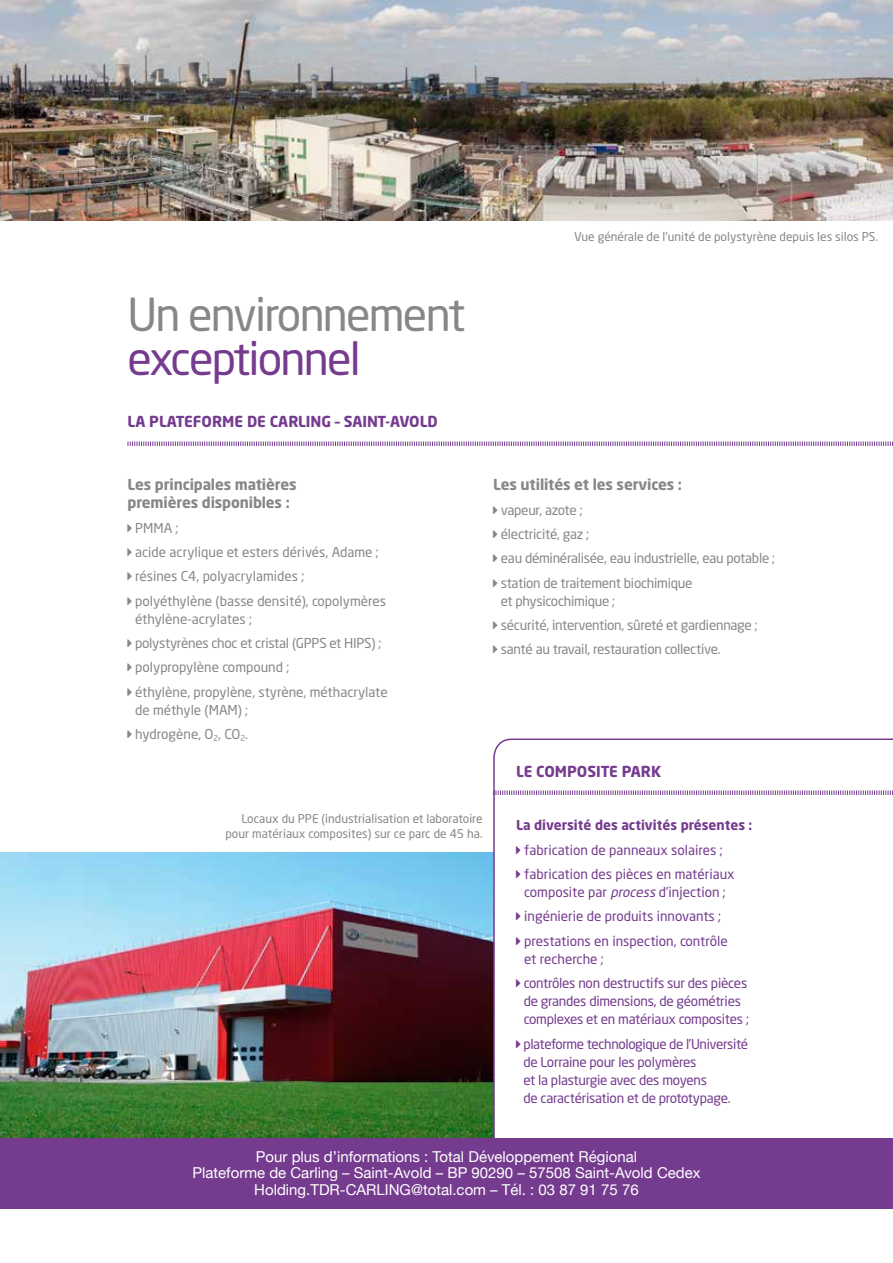
<style>
.page{position:relative;width:893px;height:1263px;background:#fff}
.page>*{position:absolute;margin:0;border:0;box-sizing:border-box;transform-origin:0 0}
.t1{font:45px "Neo Sans Pro";letter-spacing:-.04em;color:#868786}
.t2{font:45px "Neo Sans Pro";letter-spacing:-.04em;color:#753b8f}
.t3{font:15px/16.5px "Helvetica Neue";color:#fff;text-align:center}
.t4{font:700 15px/18px "Neo Sans Pro";letter-spacing:-.01em;color:#868786}
.t5{font:700 15px "Neo Sans Pro";color:#753b8f}
.t6{font:13.5px/24.5px "Neo Sans Pro";color:#868786}
.t7{font:13.5px/18px "Neo Sans Pro";letter-spacing:-.02em;color:#753b8f}
.t8{font:13.5px/24.5px "Neo Sans Pro";letter-spacing:-.02em;color:#868786}
.t9{font:13.5px/24.5px "Neo Sans Pro";color:#753b8f}
.t10{font:700 13.5px "Neo Sans Pro";color:#753b8f}
.t11{font:12px/14.4px "Neo Sans Pro";color:#868786;text-align:right}
.s1{font-style:italic}
</style>
<div class="page">
<img style="left:0;top:0;width:893px;height:220px">
<img style="left:0;top:852px;width:492px;height:286px">
<svg style="left:492px;top:738px;width:401px;height:400px"></svg>
<svg style="left:127px;top:441px;width:766px;height:5px"></svg>
<svg style="left:493px;top:790px;width:400px;height:5px"></svg>
<div style="left:0;top:1138px;width:893px;height:70px;background:#753b8f"></div>
<svg style="left:516px;top:846px;width:4px;height:8px"></svg>
<svg style="left:516px;top:870px;width:4px;height:8px"></svg>
<svg style="left:516px;top:913px;width:4px;height:7px"></svg>
<svg style="left:516px;top:937px;width:4px;height:8px"></svg>
<svg style="left:516px;top:979px;width:4px;height:8px"></svg>
<svg style="left:516px;top:1040px;width:4px;height:8px"></svg>
<p class="t11" style="left:574px;top:229px;width:305px">Vue générale de l’unité de polystyrène depuis les silos PS.</p>
<h1 class="t1" style="left:128px;top:287px;width:339px">Un environnement</h1>
<h1 class="t2" style="left:128px;top:331px;width:235px">exceptionnel</h1>
<p class="t5" style="left:128px;top:411px;width:312px">LA PLATEFORME DE CARLING – SAINT-AVOLD</p>
<p class="t4" style="left:128px;top:475px;width:171px">Les principales matières premières disponibles :</p>
<p class="t6" style="left:135px;top:515px;width:253px">PMMA ;<br>acide acrylique et esters dérivés, Adame ; résines C4, polyacrylamides ;<br>polyéthylène (basse densité), copolymères</p>
<p class="t6" style="left:135px;top:606px;width:254px">éthylène-acrylates ;<br>polystyrènes choc et cristal (GPPS et HIPS) ; polypropylène compound ;<br>éthylène, propylène, styrène, méthacrylate</p>
<p class="t6" style="left:135px;top:697px;width:115px">de méthyle (MAM) ; hydrogène, O<sub>2</sub>, CO<sub>2</sub>.</p>
<p class="t4" style="left:493px;top:475px;width:190px">Les utilités et les services :</p>
<p class="t8" style="left:501px;top:497px;width:276px">vapeur, azote ;<br>électricité, gaz ;<br>eau déminéralisée, eau industrielle, eau potable ; station de traitement biochimique</p>
<p class="t8" style="left:501px;top:588px;width:258px">et physicochimique ;<br>sécurité, intervention, sûreté et gardiennage ; santé au travail, restauration collective.</p>
<p class="t5" style="left:516px;top:761px;width:147px">LE COMPOSITE PARK</p>
<p class="t11" style="left:225px;top:812px;width:259px">Locaux du PPE (industrialisation et laboratoire pour matériaux composites) sur ce parc de 45 ha.</p>
<p class="t10" style="left:516px;top:817px;width:238px">La diversité des activités présentes :</p>
<p class="t9" style="left:524px;top:837px;width:212px">fabrication de panneaux solaires ; fabrication des pièces en matériaux</p>
<p class="t9" style="left:524px;top:880px;width:205px">composite par <span class="s1">process</span>d’injection ; ingénierie de produits innovants ; prestations en inspection, contrôle</p>
<p class="t7" style="left:524px;top:946px;width:225px;line-height:24.5px">et recherche ;<br>contrôles non destructifs sur des pièces</p>
<p class="t7" style="left:524px;top:992px;width:227px">de grandes dimensions, de géométries complexes et en matériaux composites ;</p>
<p class="t7" style="left:523px;top:1034px;width:226px">plateforme technologique de l’Université de Lorraine pour les polymères<br>et la plasturgie avec des moyens<br>de caractérisation et de prototypage.</p>
<p class="t3" style="left:192px;top:1149px;width:510px">Pour plus d’informations : Total Développement Régional<br>Plateforme de Carling – Saint-Avold – BP 90290 – 57508 Saint-Avold Cedex<br>Holding.TDR-CARLING@total.com – Tél. : 03 87 91 75 76</p>
</div>
